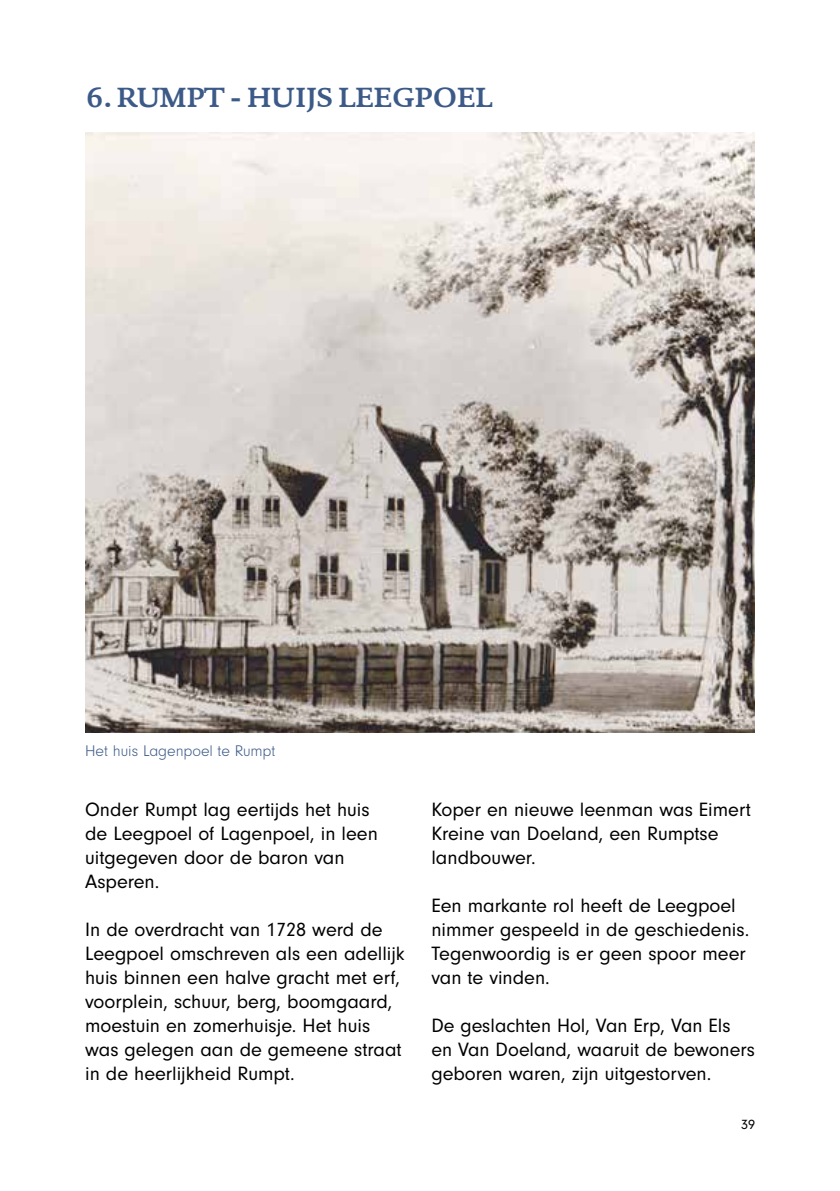
<style>
.page{position:relative;width:840px;height:1191px;background:#fff}
.page>*{position:absolute;margin:0;border:0;box-sizing:border-box;transform-origin:0 0}
.t1{font:700 28px "DTL Documenta ST";color:#3c5a87}
.t2{font:20px/24px "Neuzeit Gro";color:#000}
.t3{font:300 16px "Neuzeit Gro";letter-spacing:-.005em;color:#3c5a87}
.t4{font:14px "Neuzeit Gro";color:#000}
</style>
<div class="page">
<img style="left:85px;top:132px;width:669px;height:600px">
<h1 class="t1" style="left:86px;top:80px;width:408px">6. RUMPT - HUIJS LEEGPOEL</h1>
<p class="t3" style="left:85px;top:742px;width:192px">Het huis Lagenpoel te Rumpt</p>
<p class="t2" style="left:85px;top:798px;width:294px">Onder Rumpt lag eertijds het huis de Leegpoel of Lagenpoel, in leen uitgegeven door de baron van<br>Asperen.</p>
<p class="t2" style="left:85px;top:918px;width:321px">In de overdracht van 1728 werd de Leegpoel omschreven als een adellijk huis binnen een halve gracht met erf, voorplein, schuur, berg, boomgaard, moestuin en zomerhuisje. Het huis was gelegen aan de gemeene straat in de heerlijkheid Rumpt.</p>
<p class="t2" style="left:431px;top:798px;width:321px">Koper en nieuwe leenman was Eimert<br>Kreine van Doeland, een Rumptse landbouwer.</p>
<p class="t2" style="left:431px;top:894px;width:319px">Een markante rol heeft de Leegpoel nimmer gespeeld in de geschiedenis.<br>Tegenwoordig is er geen spoor meer van te vinden.</p>
<p class="t2" style="left:431px;top:1014px;width:325px">De geslachten Hol, Van Erp, Van Els en Van Doeland, waaruit de bewoners geboren waren, zijn uitgestorven.</p>
<p class="t4" style="left:740px;top:1116px;width:15px">39</p>
</div>
